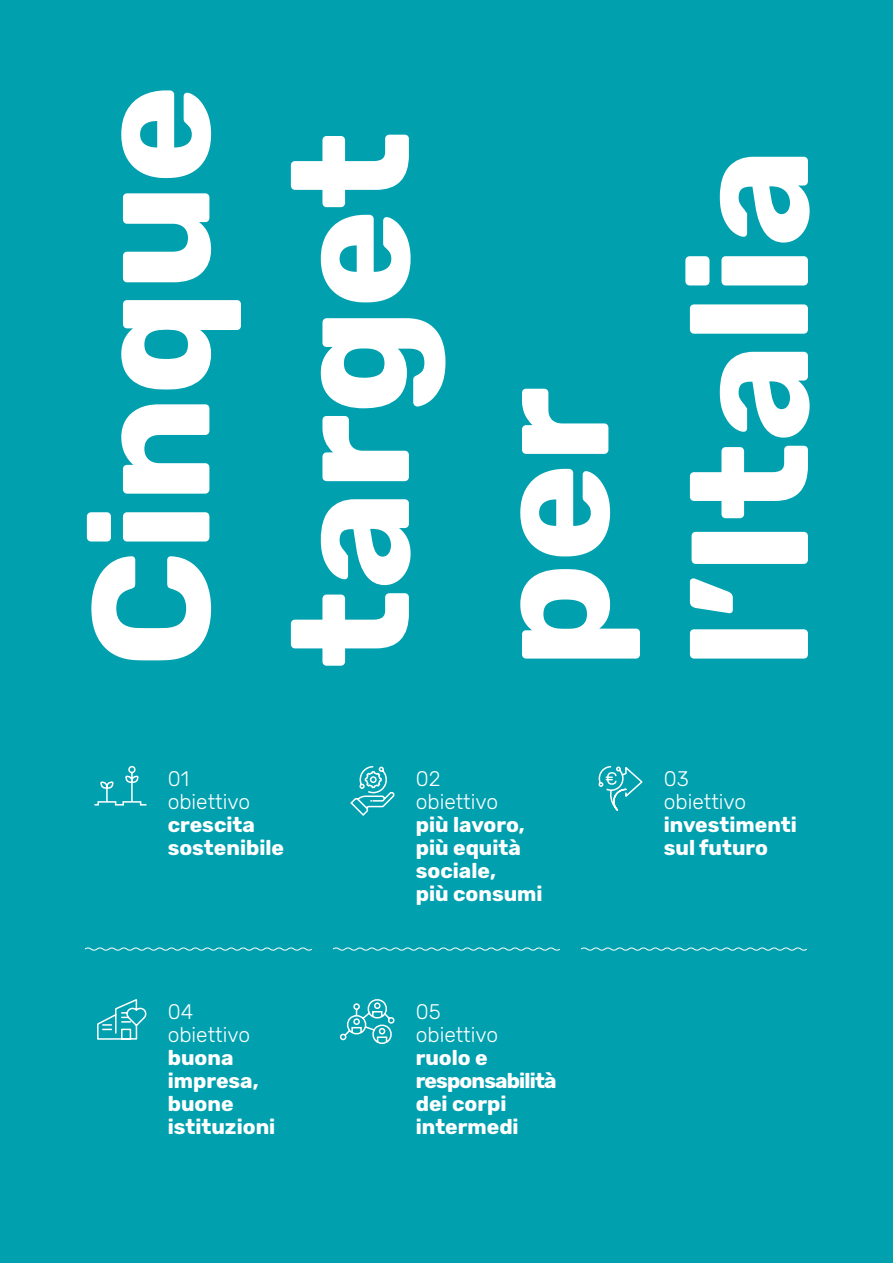
<style>
.page{position:relative;width:893px;height:1263px;background:#00a0af}
.page>*{position:absolute;margin:0;border:0;box-sizing:border-box;transform-origin:0 0}
.t1{font:700 166.2px "Rubik";color:#fff}
.t2{font:700 21px/23.1px "Rubik";color:#fff}
.t3{font:300 21px "Rubik";color:#fff}
</style>
<div class="page">
<svg style="left:84px;top:947px;width:228px;height:4px"></svg>
<svg style="left:332px;top:947px;width:229px;height:4px"></svg>
<svg style="left:581px;top:947px;width:226px;height:4px"></svg>
<svg style="left:94px;top:766px;width:53px;height:40px"></svg>
<svg style="left:350px;top:766px;width:45px;height:50px"></svg>
<svg style="left:598px;top:766px;width:45px;height:45px"></svg>
<svg style="left:97px;top:999px;width:49px;height:41px"></svg>
<svg style="left:339px;top:999px;width:56px;height:45px"></svg>
<p class="t1" style="left:55px;top:668px;width:585px;rotate:-90deg">Cinque</p>
<p class="t1" style="left:254px;top:668px;width:539px;rotate:-90deg">target</p>
<p class="t1" style="left:453px;top:668px;width:283px;rotate:-90deg">per</p>
<p class="t1" style="left:653px;top:668px;width:521px;rotate:-90deg">l’Italia</p>
<p class="t3" style="left:168px;top:766px;width:23px">01</p>
<p class="t3" style="left:168px;top:790px;width:84px">obiettivo</p>
<p class="t2" style="left:168px;top:813px;width:118px">crescita sostenibile</p>
<p class="t3" style="left:168px;top:1000px;width:27px">04</p>
<p class="t3" style="left:168px;top:1023px;width:84px">obiettivo</p>
<p class="t2" style="left:168px;top:1046px;width:109px">buona impresa, buone istituzioni</p>
<p class="t3" style="left:416px;top:766px;width:26px">02</p>
<p class="t3" style="left:416px;top:790px;width:84px">obiettivo</p>
<p class="t2" style="left:416px;top:813px;width:110px">più lavoro, più equità sociale,</p>
<p class="t2" style="left:416px;top:883px;width:128px">più consumi</p>
<p class="t3" style="left:416px;top:1000px;width:26px">05</p>
<p class="t3" style="left:416px;top:1023px;width:84px">obiettivo</p>
<p class="t2" style="left:416px;top:1046px;width:142px">ruolo e responsabilità dei corpi intermedi</p>
<p class="t3" style="left:664px;top:766px;width:27px">03</p>
<p class="t3" style="left:664px;top:790px;width:84px">obiettivo</p>
<p class="t2" style="left:664px;top:813px;width:134px">investimenti sul futuro</p>
</div>
